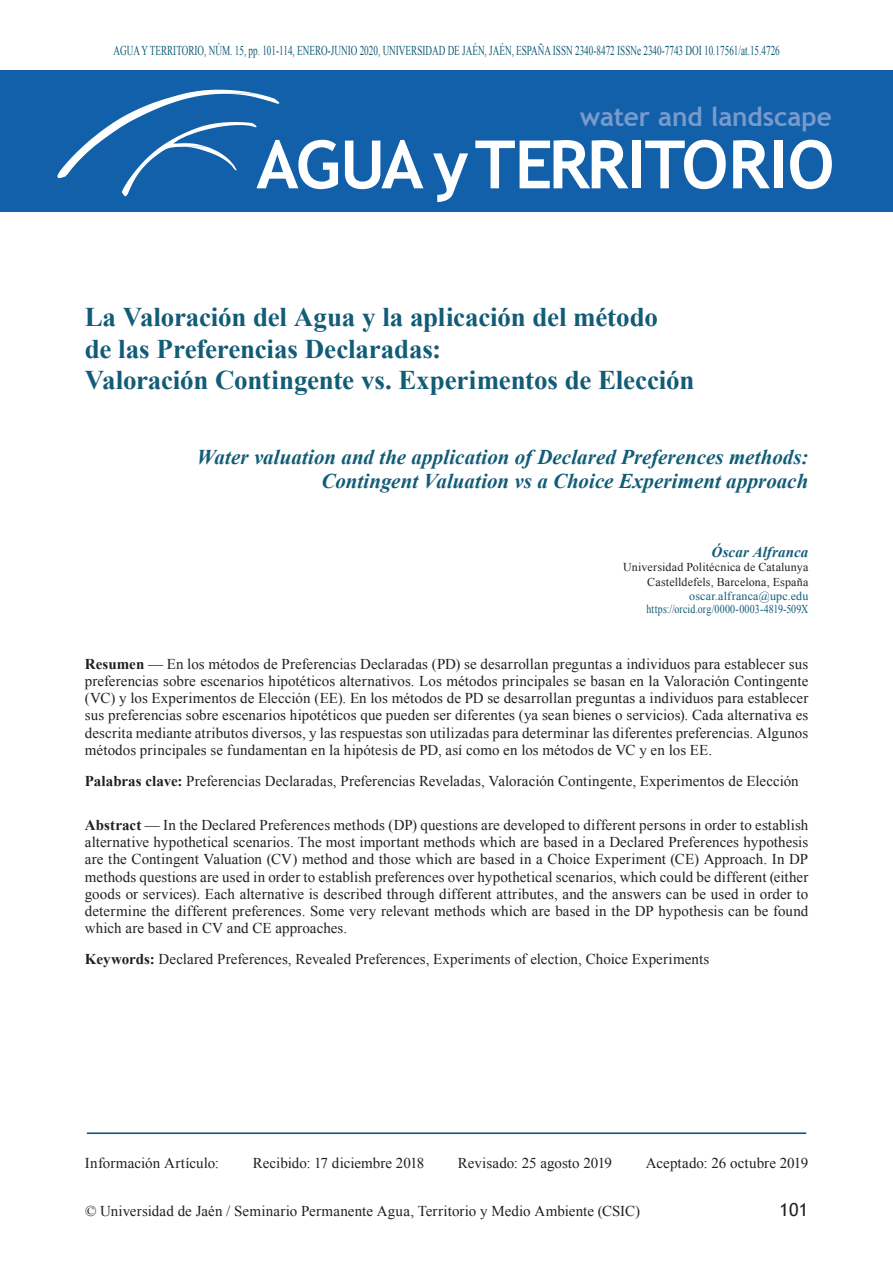
<style>
.page{position:relative;width:893px;height:1263px;background:#fff}
.page>*{position:absolute;margin:0;border:0;box-sizing:border-box;transform-origin:0 0}
.t1{font:700 66.75px "Trebuchet MS";letter-spacing:-.015em;color:#fff}
.t2{font:700 27px/31.5px "Times New Roman";letter-spacing:-.005em;color:#125c77}
.t3{font:700 26.25px "Trebuchet MS";letter-spacing:-.005em;color:#799acc}
.t4{font:italic 700 21px/24px "Times New Roman";color:#125c77;text-align:right}
.t5{font:18px "Trebuchet MS";color:#231f20}
.t6{font:15px/17.2px "Times New Roman";letter-spacing:.005em;color:#231f20;text-align:justify}
.t7{font:italic 700 15px "Times New Roman";letter-spacing:.01em;color:#125c77}
.t8{font:13.5px "Times New Roman";color:#125c77;scale:.68 1}
.t9{font:12px/14.2px "Times New Roman";letter-spacing:.015em;color:#231f20;text-align:right}
.t10{font:12px/13.5px "Times New Roman";letter-spacing:.015em;color:#125c77;text-align:right}
.s1{font-weight:700}
</style>
<div class="page">
<div style="left:0;top:70px;width:893px;height:142px;background:#1360aa"></div>
<svg style="left:57px;top:90px;width:222px;height:106px"></svg>
<hr style="left:87px;top:1132px;width:719px;height:2px;background:#125c77">
<p class="t8" style="left:113px;top:41px;width:981px">AGUA Y TERRITORIO, NÚM. 15, pp. 101-114, ENERO-JUNIO 2020, UNIVERSIDAD DE JAÉN, JAÉN, ESPAÑA ISSN 2340-8472 ISSNe 2340-7743 DOI 10.17561/at.15.4726</p>
<h3 class="t3" style="left:580px;top:100px;width:254px">water and landscape</h3>
<h1 class="t1" style="left:256px;top:123px;width:580px">AGUA y TERRITORIO</h1>
<h2 class="t2" style="left:85px;top:300px;width:611px">La Valoración del Agua y la aplicación del método<br>de las Preferencias Declaradas:<br>Valoración Contingente vs. Experimentos de Elección</h2>
<h3 class="t4" style="left:197px;top:444px;width:613px">Water valuation and the application of Declared Preferences methods:<br>Contingent Valuation vs a Choice Experiment approach</h3>
<p class="t7" style="left:712px;top:541px;width:98px">Óscar Alfranca</p>
<p class="t9" style="left:623px;top:560px;width:187px">Universidad Politécnica de Catalunya<br>Castelldefels, Barcelona, España</p>
<p class="t10" style="left:647px;top:589px;width:163px">oscar.alfranca@upc.edu https://orcid.org/0000-0003-4819-509X</p>
<p class="t6" style="left:85px;top:655px;width:725px"><span class="s1">Resumen</span> — En los métodos de Preferencias Declaradas (PD) se desarrollan preguntas a individuos para establecer sus preferencias sobre escenarios hipotéticos alternativos. Los métodos principales se basan en la Valoración Contingente (VC) y los Experimentos de Elección (EE). En los métodos de PD se desarrollan preguntas a individuos para establecer sus preferencias sobre escenarios hipotéticos que pueden ser diferentes (ya sean bienes o servicios). Cada alternativa es descrita mediante atributos diversos, y las respuestas son utilizadas para determinar las diferentes preferencias. Algunos métodos principales se fundamentan en la hipótesis de PD, así como en los métodos de VC y en los EE.</p>
<p class="t6" style="left:85px;top:772px;width:715px"><span class="s1">Palabras clave:</span> Preferencias Declaradas, Preferencias Reveladas, Valoración Contingente, Experimentos de Elección</p>
<p class="t6" style="left:85px;top:816px;width:725px"><span class="s1">Abstract</span> — In the Declared Preferences methods (DP) questions are developed to different persons in order to establish alternative hypothetical scenarios. The most important methods which are based in a Declared Preferences hypothesis are the Contingent Valuation (CV) method and those which are based in a Choice Experiment (CE) Approach. In DP methods questions are used in order to establish preferences over hypothetical scenarios, which could be different (either goods or services). Each alternative is described through different attributes, and the answers can be used in order to determine the different preferences. Some very relevant methods which are based in the DP hypothesis can be found which are based in CV and CE approaches.</p>
<p class="t6" style="left:85px;top:950px;width:626px"><span class="s1">Keywords:</span> Declared Preferences, Revealed Preferences, Experiments of election, Choice Experiments</p>
<p class="t6" style="left:85px;top:1154px;width:136px">Información Artículo:</p>
<p class="t6" style="left:253px;top:1154px;width:173px">Recibido: 17 diciembre 2018</p>
<p class="t6" style="left:458px;top:1154px;width:156px">Revisado: 25 agosto 2019</p>
<p class="t6" style="left:646px;top:1154px;width:164px">Aceptado: 26 octubre 2019</p>
<p class="t6" style="left:85px;top:1202px;width:557px">© Universidad de Jaén / Seminario Permanente Agua, Territorio y Medio Ambiente (CSIC)</p>
<p class="t5" style="left:780px;top:1199px;width:30px">101</p>
</div>
